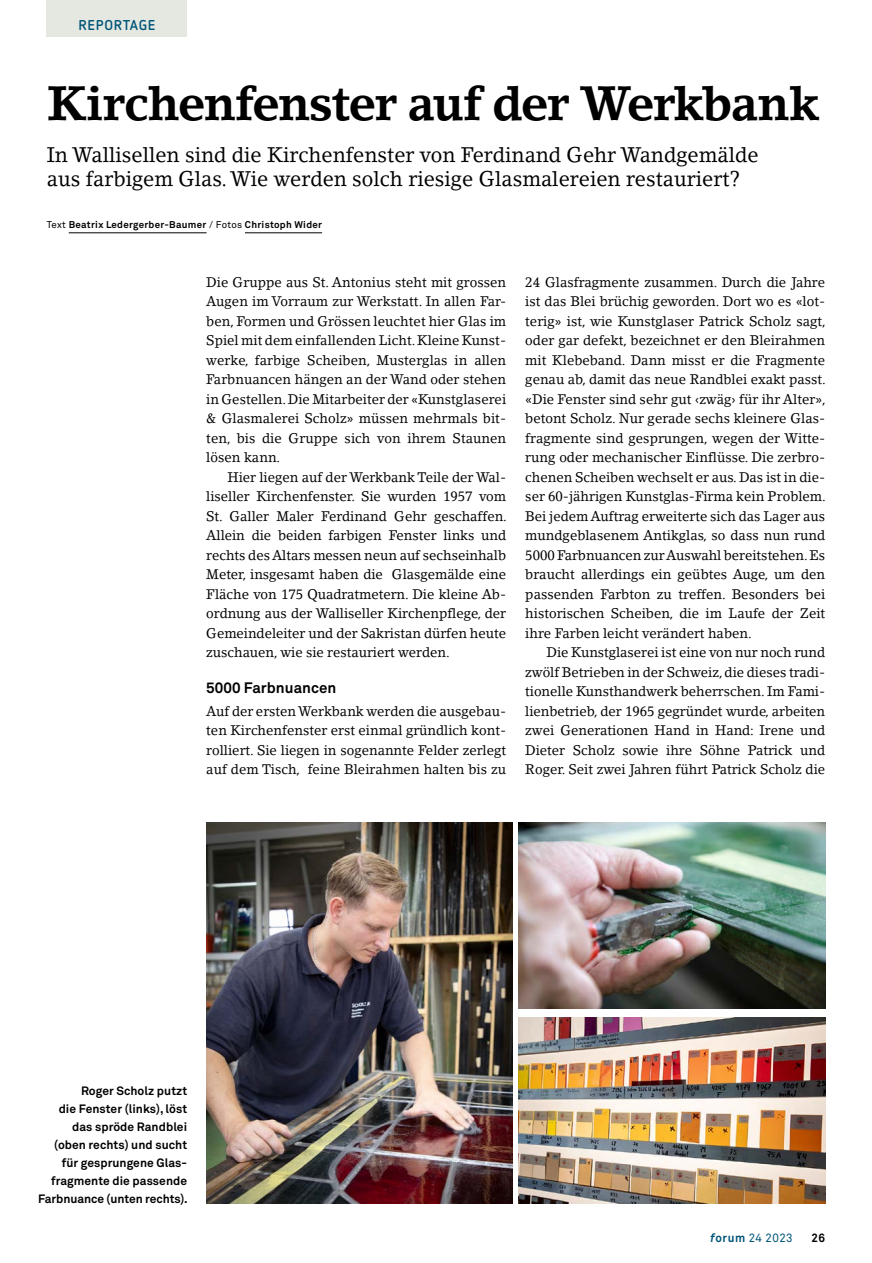
<style>
.page{position:relative;width:872px;height:1263px;background:#fff}
.page>*{position:absolute;margin:0;border:0;box-sizing:border-box;transform-origin:0 0}
.t1{font:700 48px "Lino Letter";letter-spacing:-.035em;color:#000}
.t2{font:21px/24px "Lino Letter";color:#000;scale:.96 1}
.t3{font:700 15px "Akkurat Pro";color:#000}
.t4{font:700 14.25px "Netto OT";letter-spacing:.05em;color:#005478}
.t5{font:13.8px/19.5px "Lino Letter";color:#000;text-align:justify;scale:.96 1}
.t6{font:700 12px/18px "Akkurat Pro";letter-spacing:.005em;color:#000;text-align:right}
.t7{font:12px "Akkurat Pro";letter-spacing:.04em;color:#005478;scale:.96 1}
.t8{font:700 12px "Akkurat Pro";letter-spacing:.005em;color:#000;scale:.96 1}
.t9{font:700 9.75px "Akkurat Pro";letter-spacing:.03em;color:#000}
.s1{font-weight:400}
.s2{font-weight:700;font-style:italic}
.s3{font-weight:700}
</style>
<div class="page">
<hr style="left:69px;top:232px;width:138px;height:1px;background:#000">
<hr style="left:245px;top:232px;width:77px;height:1px;background:#000">
<div style="left:47px;top:0;width:140px;height:36px;background:#e4e8e1"></div>
<img style="left:519px;top:1017px;width:306px;height:186px">
<img style="left:519px;top:822px;width:306px;height:186px">
<img style="left:206px;top:822px;width:306px;height:381px">
<p class="t4" style="left:78px;top:16px;width:79px">REPORTAGE</p>
<h1 class="t1" style="left:47px;top:74px;width:774px">Kirchenfenster auf der Werkbank</h1>
<h2 class="t2" style="left:47px;top:143px;width:743px">In Wallisellen sind die Kirchenfenster von Ferdinand Gehr Wandgemälde aus farbigem Glas. Wie werden solch riesige Glasmalereien restauriert?</h2>
<p class="t9" style="left:47px;top:219px;width:277px"><span class="s1">Text</span> Beatrix Ledergerber-Baumer <span class="s1">/ Fotos</span> Christoph Wider</p>
<p class="t5" style="left:206px;top:272px;width:314px">Die Gruppe aus St. Antonius steht mit grossen Augen im Vorraum zur Werkstatt. In allen Far&shy;ben, Formen und Grössen leuchtet hier Glas im Spiel mit dem einfallenden Licht. Kleine Kunst&shy;werke, farbige Scheiben, Musterglas in allen Farbnuancen hängen an der Wand oder stehen in Gestellen. Die Mitarbeiter der «Kunstglaserei &amp; Glasmalerei Scholz» müssen mehrmals bit&shy;ten, bis die Gruppe sich von ihrem Staunen lösen kann.</p>
<p class="t5" style="left:206px;top:467px;width:315px;text-indent:21px">Hier liegen auf der Werkbank Teile der Wal&shy;liseller Kirchenfenster. Sie wurden 1957 vom St. Galler Maler Ferdinand Gehr geschaffen.<br>Allein die beiden farbigen Fenster links und rechts des Altars messen neun auf sechseinhalb Meter, insgesamt haben die Glasgemälde eine Fläche von 175 Quadratmetern. Die kleine Ab&shy;ordnung aus der Walliseller Kirchenpflege, der Gemeindeleiter und der Sakristan dürfen heute zuschauen, wie sie restauriert werden.</p>
<p class="t3" style="left:206px;top:679px;width:132px">5000 Farbnuancen</p>
<p class="t5" style="left:206px;top:701px;width:314px">Auf der ersten Werkbank werden die ausgebau&shy;ten Kirchenfenster erst einmal gründlich kont&shy;rolliert. Sie liegen in sogenannte Felder zerlegt auf dem Tisch, feine Bleirahmen halten bis zu</p>
<p class="t5" style="left:525px;top:272px;width:315px">24 Glasfragmente zusammen. Durch die Jahre ist das Blei brüchig geworden. Dort wo es «lot&shy;terig» ist, wie Kunstglaser Patrick Scholz sagt, oder gar defekt, bezeichnet er den Bleirahmen mit Klebeband. Dann misst er die Fragmente genau ab, damit das neue Randblei exakt passt. «Die Fenster sind sehr gut ‹zwäg› für ihr Alter», betont Scholz. Nur gerade sechs kleinere Glas&shy;fragmente sind gesprungen, wegen der Witte&shy;rung oder mechanischer Einflüsse. Die zerbro&shy;chenen Scheiben wechselt er aus. Das ist in die&shy;ser 60-jährigen Kunstglas-Firma kein Problem.<br>Bei jedem Auftrag erweiterte sich das Lager aus mundgeblasenem Antikglas, so dass nun rund 5000 Farbnuancen zur Auswahl bereitstehen. Es braucht allerdings ein geübtes Auge, um den passenden Farbton zu treffen. Besonders bei historischen Scheiben, die im Laufe der Zeit ihre Farben leicht verändert haben.</p>
<p class="t5" style="left:525px;top:643px;width:314px;text-indent:21px">Die Kunstglaserei ist eine von nur noch rund zwölf Betrieben in der Schweiz, die dieses tradi&shy;tionelle Kunsthandwerk beherrschen. Im Fami&shy;lienbetrieb, der 1965 gegründet wurde, arbeiten zwei Generationen Hand in Hand: Irene und Dieter Scholz sowie ihre Söhne Patrick und Roger. Seit zwei Jahren führt Patrick Scholz die</p>
<p class="t6" style="left:38px;top:1082px;width:151px">Roger Scholz putzt<br>die Fenster (links), löst das spröde Randblei (oben rechts) und sucht für gesprungene Glas&shy;fragmente die passende<br>Farbnuance (unten rechts).</p>
<p class="t7" style="left:710px;top:1231px;width:87px"><span class="s2">f</span><span class="s3">orum</span> 24 2023</p>
<p class="t8" style="left:811px;top:1231px;width:16px">26</p>
</div>
